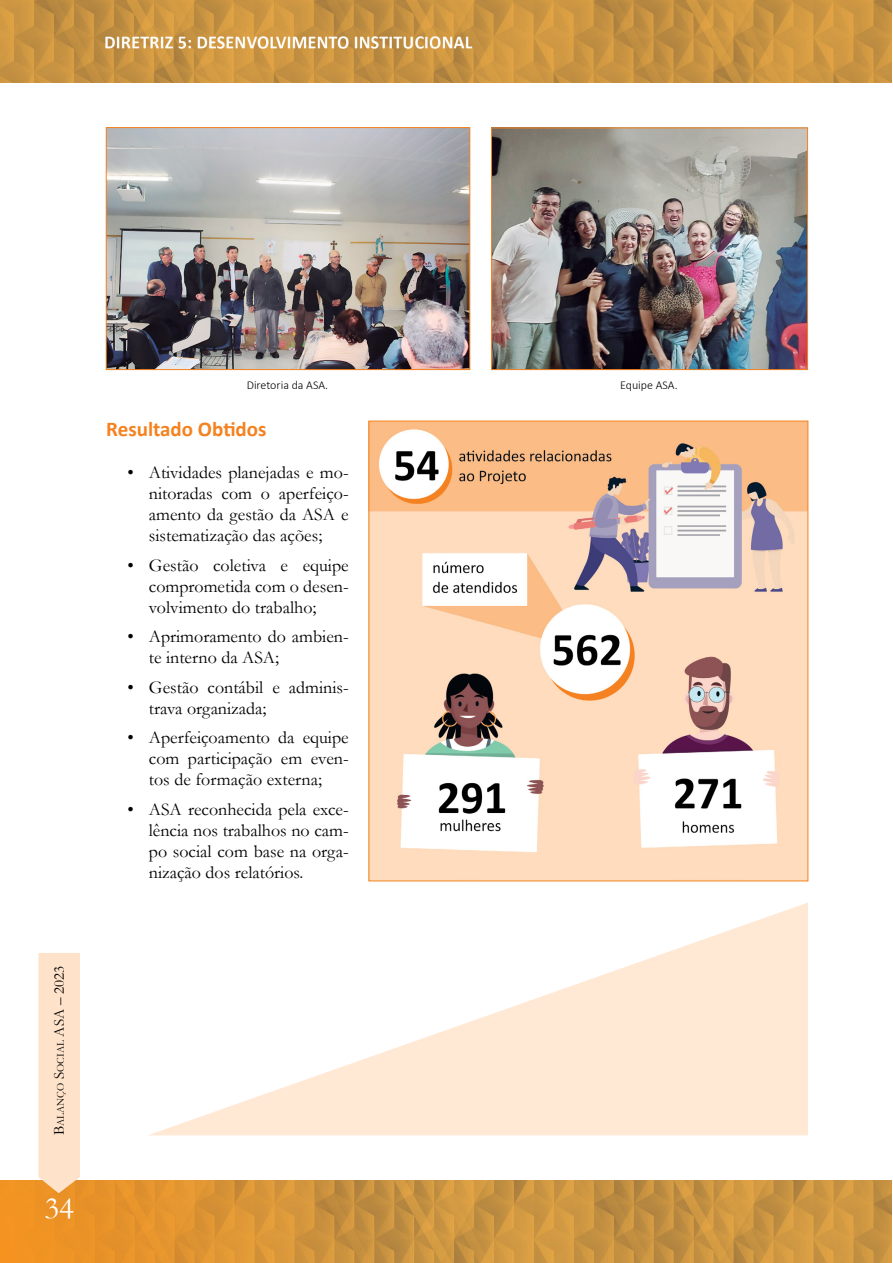
<style>
.page{position:relative;width:893px;height:1263px;background:#fff}
.page>*{position:absolute;margin:0;border:0;box-sizing:border-box;transform-origin:0 0}
.t1{font:31.5px "Garamond";color:#fff}
.t2{font:700 21px "Calibri";color:#f58220}
.t3{font:18px/21px "Garamond";color:#000;text-align:justify}
.t4{font:300 12px "Calibri";color:#000}
.t5{font:10.5px "Garamond";color:#000}
.s1{font-size:15px}
</style>
<div class="page">
<img style="left:0;top:1180px;width:892px;height:83px">
<svg style="left:38px;top:953px;width:42px;height:240px"></svg>
<img style="left:0;top:0;width:891px;height:82px">
<img style="left:108px;top:129px;width:360px;height:239px">
<div style="left:106px;top:127px;width:364px;height:243px;border:1px solid #f58220"></div>
<img style="left:493px;top:130px;width:313px;height:238px">
<div style="left:491px;top:128px;width:317px;height:242px;border:1px solid #f58220"></div>
<img style="left:371px;top:423px;width:435px;height:456px">
<svg style="left:149px;top:903px;width:659px;height:232px;fill:#ffebdb"></svg>
<p class="t5" style="left:53px;top:1135px;width:171px;rotate:-90deg"><span class="s1">B</span>alanço <span class="s1">S</span>ocial <span class="s1">ASA – 2023</span></p>
<h1 class="t1" style="left:44px;top:1186px;width:31px">34</h1>
<p class="t4" style="left:247px;top:378px;width:83px">Diretoria da ASA.</p>
<p class="t2" style="left:106px;top:415px;width:162px">Resultado Obtidos</p>
<p class="t3" style="left:149px;top:461px;width:201px;text-indent:-21px">• Atividades planejadas e mo&shy;nitoradas com o aperfeiço&shy;amento da gestão da ASA e sistematização das ações;</p>
<p class="t3" style="left:149px;top:554px;width:201px;text-indent:-21px">• Gestão coletiva e equipe comprometida com o desen&shy;volvimento do trabalho;</p>
<p class="t3" style="left:149px;top:626px;width:201px;text-indent:-21px">• Aprimoramento do ambien&shy;te interno da ASA;</p>
<p class="t3" style="left:149px;top:676px;width:201px;text-indent:-21px">• Gestão contábil e adminis&shy;trava organizada;</p>
<p class="t3" style="left:149px;top:727px;width:201px;text-indent:-21px">• Aperfeiçoamento da equipe com participação em even&shy;tos de formação externa;</p>
<p class="t3" style="left:149px;top:798px;width:201px;text-indent:-21px">• ASA reconhecida pela exce&shy;lência nos trabalhos no cam&shy;po social com base na orga&shy;nização dos relatórios.</p>
<p class="t4" style="left:620px;top:378px;width:59px">Equipe ASA.</p>
</div>
